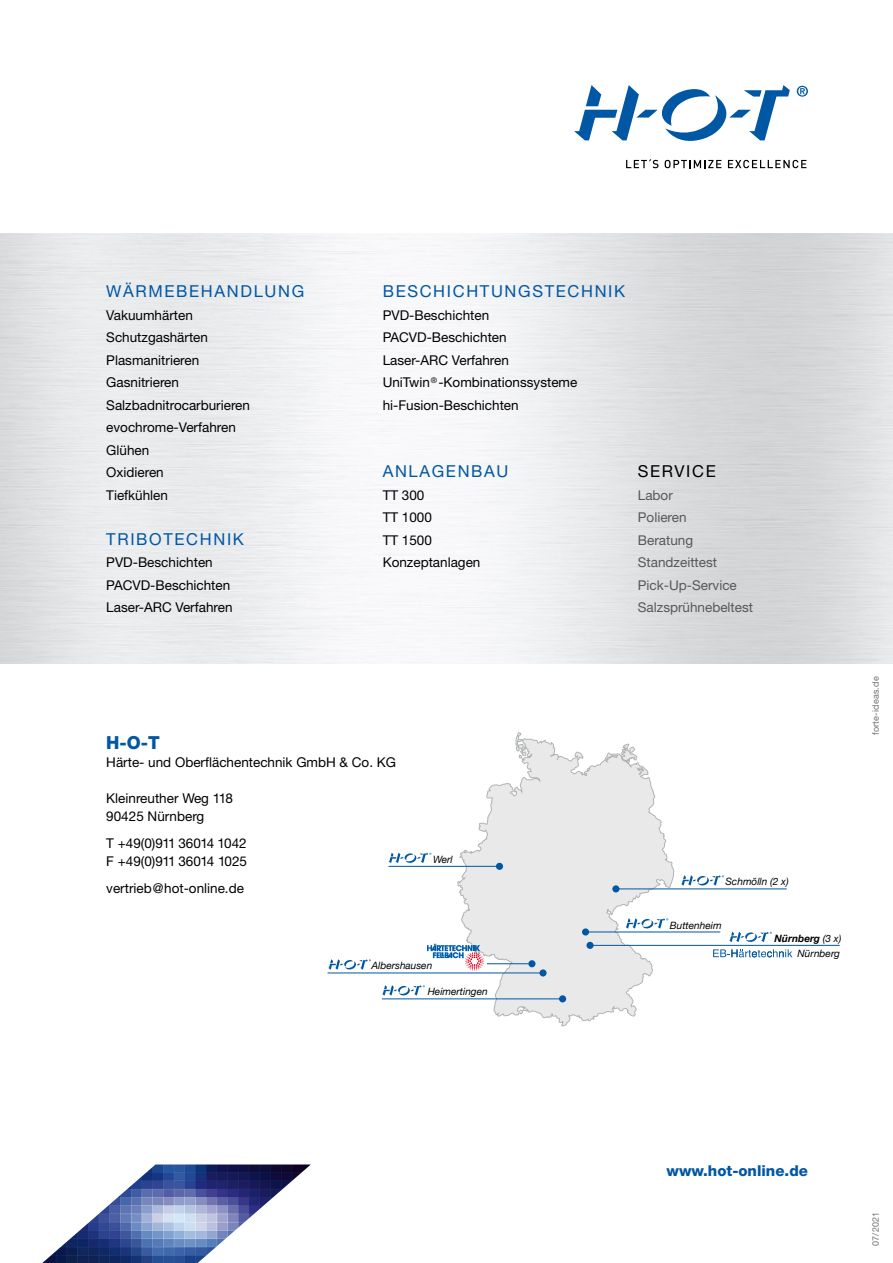
<style>
.page{position:relative;width:893px;height:1263px;background:#fff}
.page>*{position:absolute;margin:0;border:0;box-sizing:border-box;transform-origin:0 0}
.t1{font:800 18px "Helvetica Neue";color:#0057a3}
.t2{font:16.5px "Helvetica Neue";letter-spacing:.1em;color:#0057a3}
.t3{font:16.5px "Helvetica Neue";letter-spacing:.1em;color:#000}
.t4{font:800 15px "Helvetica Neue";color:#0057a3}
.t5{font:13.5px/22.5px "Helvetica Neue";color:#000}
.t6{font:13.5px/22.5px "Helvetica Neue";color:#58585a}
.t7{font:italic 10.05px/15.6px "Helvetica Neue";color:#000;text-align:right}
.t8{font:9px "Helvetica Neue";letter-spacing:.02em;color:#707172}
.s1{font-weight:700}
</style>
<div class="page">
<img style="left:42px;top:1164px;width:269px;height:99px">
<svg style="left:574px;top:85px;width:216px;height:56px"></svg>
<svg style="left:626px;top:159px;width:32px;height:9px"></svg>
<svg style="left:665px;top:160px;width:56px;height:8px"></svg>
<svg style="left:728px;top:160px;width:78px;height:8px"></svg>
<svg style="left:797px;top:86px;width:11px;height:11px"></svg>
<svg style="left:457px;top:732px;width:218px;height:295px"></svg>
<svg style="left:516px;top:742px;width:10px;height:17px"></svg>
<svg style="left:629px;top:746px;width:6px;height:7px"></svg>
<hr style="left:388px;top:866px;width:112px;height:1px;background:#0057a3">
<div style="left:496px;top:863px;width:7px;height:7px;background:#0057a3;border-radius:50%"></div>
<hr style="left:487px;top:963px;width:45px;height:1px;background:#0057a3">
<div style="left:528px;top:960px;width:7px;height:7px;background:#0057a3;border-radius:50%"></div>
<hr style="left:328px;top:973px;width:215px;height:1px;background:#0057a3">
<div style="left:539px;top:969px;width:8px;height:7px;background:#0057a3;border-radius:50%"></div>
<hr style="left:382px;top:998px;width:181px;height:1px;background:#0057a3">
<div style="left:559px;top:995px;width:7px;height:7px;background:#0057a3;border-radius:50%"></div>
<hr style="left:616px;top:888px;width:171px;height:1px;background:#0057a3">
<div style="left:612px;top:885px;width:7px;height:7px;background:#0057a3;border-radius:50%"></div>
<hr style="left:585px;top:932px;width:135px;height:1px;background:#0057a3">
<div style="left:582px;top:928px;width:7px;height:7px;background:#0057a3;border-radius:50%"></div>
<hr style="left:590px;top:945px;width:250px;height:1px;background:#0057a3">
<div style="left:586px;top:942px;width:8px;height:7px;background:#0057a3;border-radius:50%"></div>
<svg style="left:388px;top:853px;width:43px;height:10px"></svg>
<svg style="left:328px;top:959px;width:43px;height:11px"></svg>
<svg style="left:382px;top:985px;width:43px;height:11px"></svg>
<svg style="left:427px;top:944px;width:57px;height:26px"></svg>
<svg style="left:681px;top:875px;width:43px;height:11px"></svg>
<svg style="left:625px;top:918px;width:43px;height:12px"></svg>
<svg style="left:729px;top:932px;width:43px;height:10px"></svg>
<svg style="left:713px;top:949px;width:79px;height:8px"></svg>
<p class="t2" style="left:106px;top:281px;width:199px">WÄRMEBEHANDLUNG</p>
<p class="t5" style="left:106px;top:303px;width:145px">Vakuumhärten<br>Schutzgashärten<br>Plasmanitrieren<br>Gasnitrieren<br>Salzbadnitrocarburieren evochrome-Verfahren<br>Glühen<br>Oxidieren<br>Tiefkühlen</p>
<p class="t2" style="left:106px;top:529px;width:139px">TRIBOTECHNIK</p>
<p class="t5" style="left:106px;top:551px;width:128px">PVD-Beschichten<br>PACVD-Beschichten<br>Laser-ARC Verfahren</p>
<p class="t2" style="left:383px;top:281px;width:244px">BESCHICHTUNGSTECHNIK</p>
<p class="t5" style="left:383px;top:303px;width:196px">PVD-Beschichten<br>PACVD-Beschichten<br>Laser-ARC Verfahren<br>UniTwin<sup>®</sup> -Kombinationssysteme hi-Fusion-Beschichten</p>
<p class="t2" style="left:383px;top:461px;width:127px">ANLAGENBAU</p>
<p class="t5" style="left:383px;top:483px;width:99px">TT 300<br>TT 1000<br>TT 1500<br>Konzeptanlagen</p>
<p class="t3" style="left:638px;top:461px;width:80px">SERVICE</p>
<p class="t6" style="left:638px;top:483px;width:117px">Labor<br>Polieren<br>Beratung<br>Standzeittest<br>Pick-Up-Service<br>Salzsprühnebeltest</p>
<h1 class="t1" style="left:106px;top:732px;width:55px">H-O-T</h1>
<p class="t5" style="left:106px;top:751px;width:291px">Härte- und Oberflächentechnik GmbH &amp; Co. KG</p>
<p class="t5" style="left:106px;top:789px;width:128px;line-height:18px">Kleinreuther Weg 118<br>90425 Nürnberg</p>
<p class="t5" style="left:106px;top:834px;width:142px;line-height:18px">T +49(0)911 36014 1042<br>F +49(0)911 36014 1025</p>
<p class="t5" style="left:106px;top:877px;width:139px">vertrieb@hot-online.de</p>
<p class="t7" style="left:433px;top:852px;width:21px">Werl</p>
<p class="t7" style="left:371px;top:958px;width:62px">Albershausen</p>
<p class="t7" style="left:428px;top:984px;width:62px">Heimertingen</p>
<p class="t7" style="left:725px;top:874px;width:65px">Schmölln (2 x)</p>
<p class="t7" style="left:670px;top:918px;width:53px">Buttenheim</p>
<p class="t7" style="left:774px;top:931px;width:68px"><span class="s1">Nürnberg</span> (3 x)<br>Nürnberg</p>
<p class="t8" style="left:870px;top:735px;width:60px;rotate:-90deg">forte-ideas.de</p>
<p class="t4" style="left:666px;top:1162px;width:143px">www.hot-online.de</p>
<p class="t8" style="left:870px;top:1246px;width:36px;rotate:-90deg">07/2021</p>
</div>
